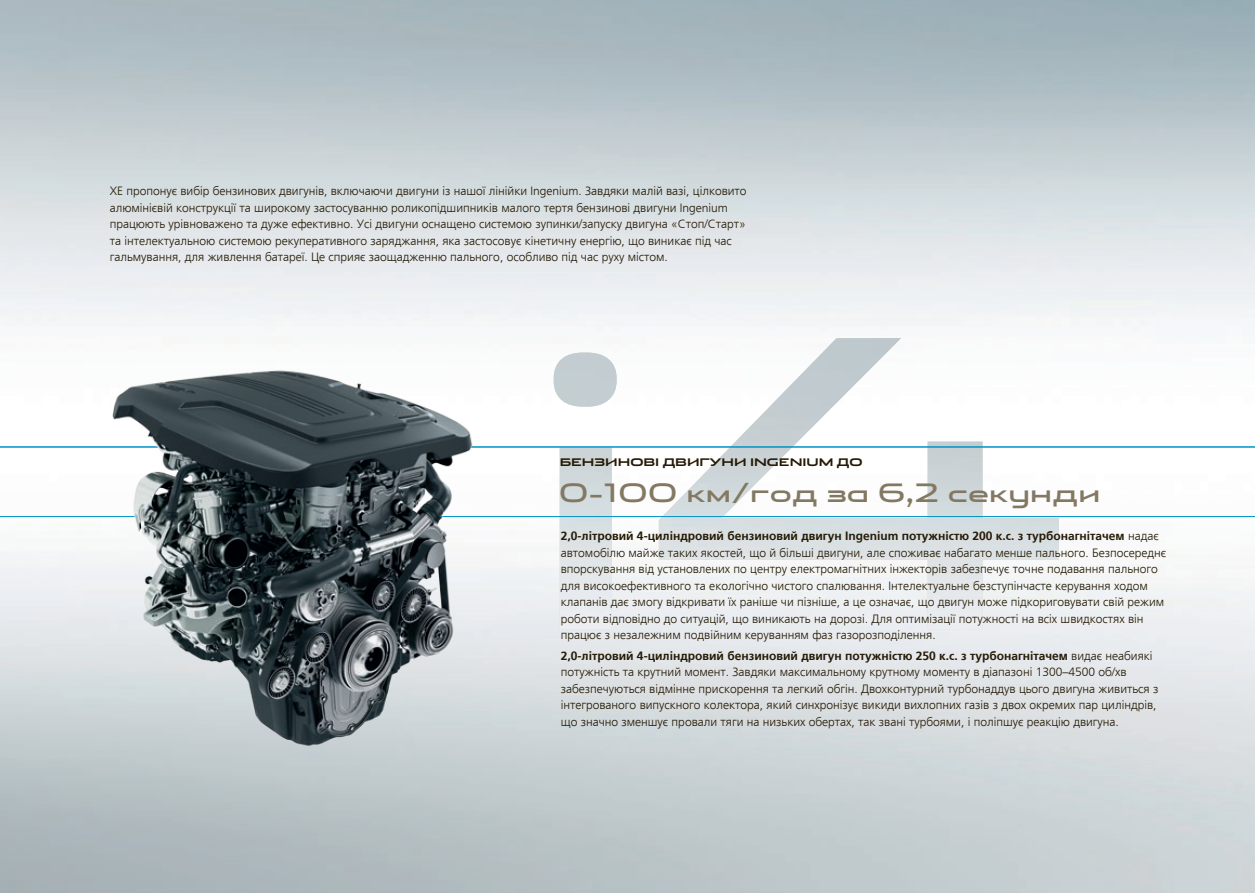
<style>
.page{position:relative;width:1255px;height:893px;background:#fff}
.page>*{position:absolute;margin:0;border:0;box-sizing:border-box;transform-origin:0 0}
.t1{font:25.5px "Jaguar";color:#837963}
.t2{font:300 12px/16.5px "Frutiger LTCYR";color:#251a05}
.t3{font:700 10.5px "Jaguar";color:#251a05}
.s1{font-weight:700}
</style>
<div class="page">
<img style="left:553px;top:338px;width:505px;height:291px">
<hr style="left:0;top:516px;width:1254px;height:1px;background:#0092c4">
<hr style="left:0;top:446px;width:1254px;height:2px;background:#0092c4">
<img style="left:90px;top:344px;width:400px;height:432px">
<p class="t2" style="left:110px;top:183px;width:638px">XE пропонує вибір бензинових двигунів, включаючи двигуни із нашої лінійки Ingenium. Завдяки малій вазі, цілковито алюмінієвій конструкції та широкому застосуванню роликопідшипників малого тертя бензинові двигуни Ingenium працюють урівноважено та дуже ефективно. Усі двигуни оснащено системою зупинки/запуску двигуна «Стоп/Старт» та інтелектуальною системою рекуперативного заряджання, яка застосовує кінетичну енергію, що виникає під час гальмування, для живлення батареї. Це сприяє заощадженню пального, особливо під час руху містом.</p>
<p class="t3" style="left:559px;top:454px;width:304px">БЕНЗИНОВІ ДВИГУНИ INGENIUM ДО</p>
<h1 class="t1" style="left:558px;top:472px;width:543px">0–100 км/год за 6,2 секунди</h1>
<p class="t2" style="left:561px;top:528px;width:607px"><span class="s1">2,0-літровий 4-циліндровий бензиновий двигун Ingenium потужністю 200 к.с. з турбонагнітачем</span> надає автомобілю майже таких якостей, що й більші двигуни, але споживає набагато менше пального. Безпосереднє впорскування від установлених по центру електромагнітних інжекторів забезпечує точне подавання пального для високоефективного та екологічно чистого спалювання. Інтелектуальне безступінчасте керування ходом клапанів дає змогу відкривати їх раніше чи пізніше, а це означає, що двигун може підкориговувати свій режим роботи відповідно до ситуацій, що виникають на дорозі. Для оптимізації потужності на всіх швидкостях він працює з незалежним подвійним керуванням фаз газорозподілення.</p>
<p class="t2" style="left:561px;top:648px;width:599px"><span class="s1">2,0-літровий 4-циліндровий бензиновий двигун потужністю 250 к.с. з турбонагнітачем</span> видає неабиякі потужність та крутний момент. Завдяки максимальному крутному моменту в діапазоні 1300–4500 об/хв забезпечуються відмінне прискорення та легкий обгін. Двохконтурний турбонаддув цього двигуна живиться з інтегрованого випускного колектора, який синхронізує викиди вихлопних газів з двох окремих пар циліндрів, що значно зменшує провали тяги на низьких обертах, так звані турбоями, і поліпшує реакцію двигуна.</p>
</div>
